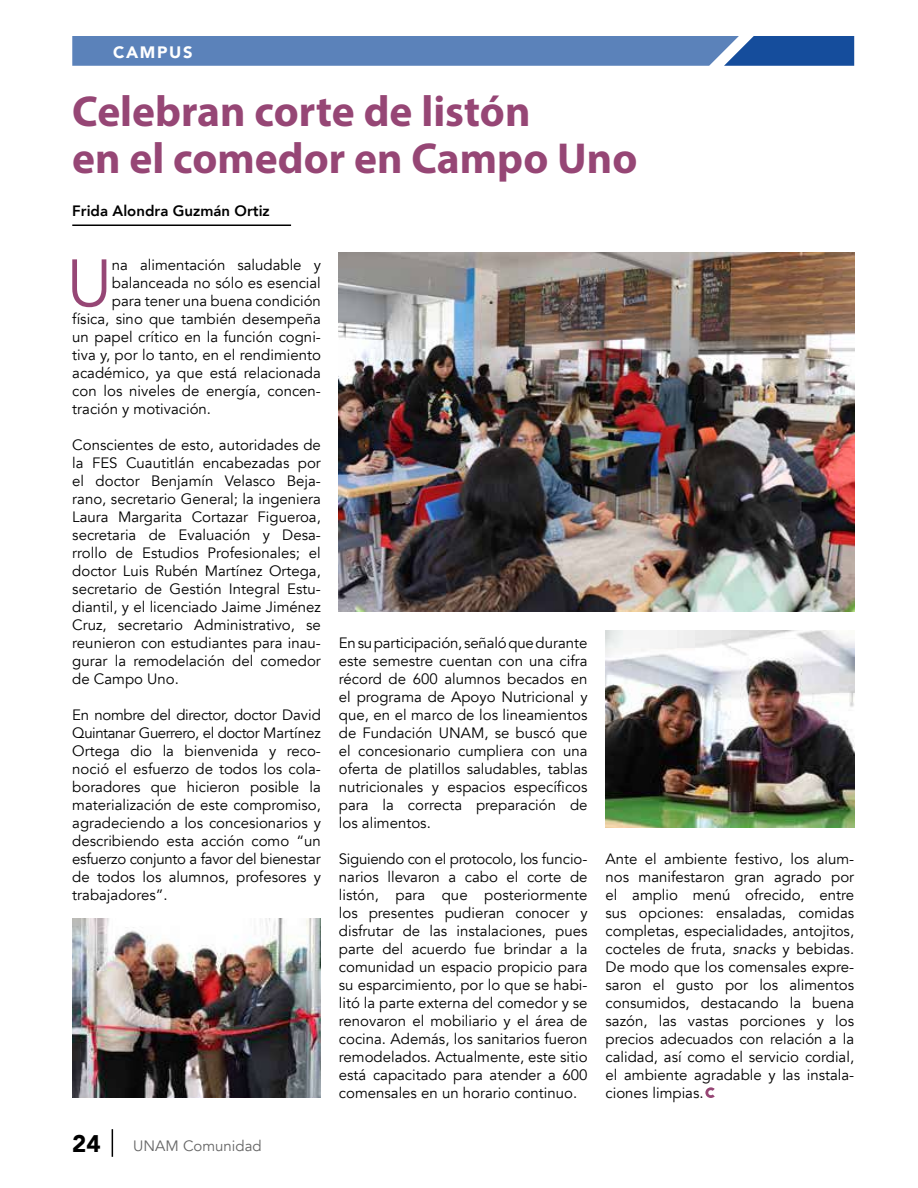
<style>
.page{position:relative;width:918px;height:1188px;background:#fff}
.page>*{position:absolute;margin:0;border:0;box-sizing:border-box;transform-origin:0 0}
.t1{font:65.85px "Avenir";color:#964675}
.t2{font:43.5px/46.5px "Myriad Variable Concept";letter-spacing:.2em;color:#964675}
.t3{font:900 24px "Avenir";color:#000}
.t4{font:900 16.5px "Avenir";letter-spacing:.1em;color:#fff}
.t5{font:15px/18px "Avenir";color:#000;text-align:justify}
.t6{font:800 15px "Avenir";color:#000}
.t7{font:15px "Avenir";color:#666}
.s1{font-style:italic}
</style>
<div class="page">
<hr style="left:72px;top:225px;width:219px;height:1px;background:#000">
<img style="left:339px;top:252px;width:515px;height:360px">
<img style="left:606px;top:630px;width:248px;height:198px">
<img style="left:72px;top:918px;width:249px;height:180px">
<svg style="left:705px;top:1087px;width:10px;height:11px"></svg>
<svg style="left:72px;top:36px;width:782px;height:30px"></svg>
<svg style="left:112px;top:1129px;width:1px;height:28px"></svg>
<p class="t4" style="left:113px;top:38px;width:81px">CAMPUS</p>
<h2 class="t2" style="left:72px;top:88px;width:557px">Celebran corte de listón<br>en elcomedor en Campo Uno</h2>
<p class="t6" style="left:72px;top:199px;width:199px">Frida Alondra Guzmán Ortiz</p>
<h1 class="t1" style="left:67px;top:244px;width:47px">U</h1>
<p class="t5" style="left:112px;top:256px;width:211px">na alimentación saludable y</p>
<p class="t5" style="left:112px;top:274px;width:211px">balanceada no sólo es esencial</p>
<p class="t5" style="left:112px;top:292px;width:211px">para tener una buena condición</p>
<p class="t5" style="left:72px;top:310px;width:250px">física, sino que también desempeña</p>
<p class="t5" style="left:72px;top:328px;width:250px">un papel crítico en la función cogni-</p>
<p class="t5" style="left:72px;top:346px;width:250px">tiva y, por lo tanto, en el rendimiento</p>
<p class="t5" style="left:72px;top:364px;width:250px">académico, ya que está relacionada</p>
<p class="t5" style="left:72px;top:382px;width:250px">con los niveles de energía, concen-</p>
<p class="t5" style="left:72px;top:400px;width:140px">tración y motivación.</p>
<p class="t5" style="left:72px;top:436px;width:250px">Conscientes de esto, autoridades de la FES Cuautitlán encabezadas por el doctor Benjamín Velasco Beja&shy;rano, secretario General; la ingeniera Laura Margarita Cortazar Figueroa, secretaria de Evaluación y Desa&shy;rrollo de Estudios Profesionales; el doctor Luis Rubén Martínez Ortega, secretario de Gestión Integral Estu&shy;diantil, y el licenciado Jaime Jiménez Cruz, secretario Administrativo, se reunieron con estudiantes para inau&shy;gurar la remodelación del comedor de Campo Uno.</p>
<p class="t5" style="left:72px;top:706px;width:250px">En nombre del director, doctor David Quintanar Guerrero, el doctor Martínez Ortega dio la bienvenida y reco&shy;noció el esfuerzo de todos los cola&shy;boradores que hicieron posible la materialización de este compromiso, agradeciendo a los concesionarios y describiendo esta acción como “un esfuerzo conjunto a favor del bienestar de todos los alumnos, profesores y trabajadores”.</p>
<h3 class="t3" style="left:72px;top:1123px;width:30px">24</h3>
<p class="t7" style="left:133px;top:1136px;width:130px">UNAM Comunidad</p>
<p class="t5" style="left:339px;top:634px;width:250px">En su participación, señaló que durante este semestre cuentan con una cifra récord de 600 alumnos becados en el programa de Apoyo Nutricional y que, en el marco de los lineamientos de Fundación UNAM, se buscó que el concesionario cumpliera con una oferta de platillos saludables, tablas nutricionales y espacios específicos para la correcta preparación de los alimentos.</p>
<p class="t5" style="left:339px;top:850px;width:250px">Siguiendo con el protocolo, los funcio&shy;narios llevaron a cabo el corte de listón, para que posteriormente los presentes pudieran conocer y disfrutar de las instalaciones, pues parte del acuerdo fue brindar a la comunidad un espacio propicio para su esparcimiento, por lo que se habi&shy;litó la parte externa del comedor y se renovaron el mobiliario y el área de cocina. Además, los sanitarios fueron remodelados. Actualmente, este sitio está capacitado para atender a 600 comensales en un horario continuo.</p>
<p class="t5" style="left:606px;top:850px;width:250px">Ante el ambiente festivo, los alum&shy;nos manifestaron gran agrado por el amplio menú ofrecido, entre sus opciones: ensaladas, comidas completas, especialidades, antojitos, cocteles de fruta, <span class="s1">snacks</span> y bebidas.<br>De modo que los comensales expre&shy;saron el gusto por los alimentos consumidos, destacando la buena sazón, las vastas porciones y los precios adecuados con relación a la calidad, así como el servicio cordial, el ambiente agradable y las instala&shy;ciones limpias.</p>
</div>
